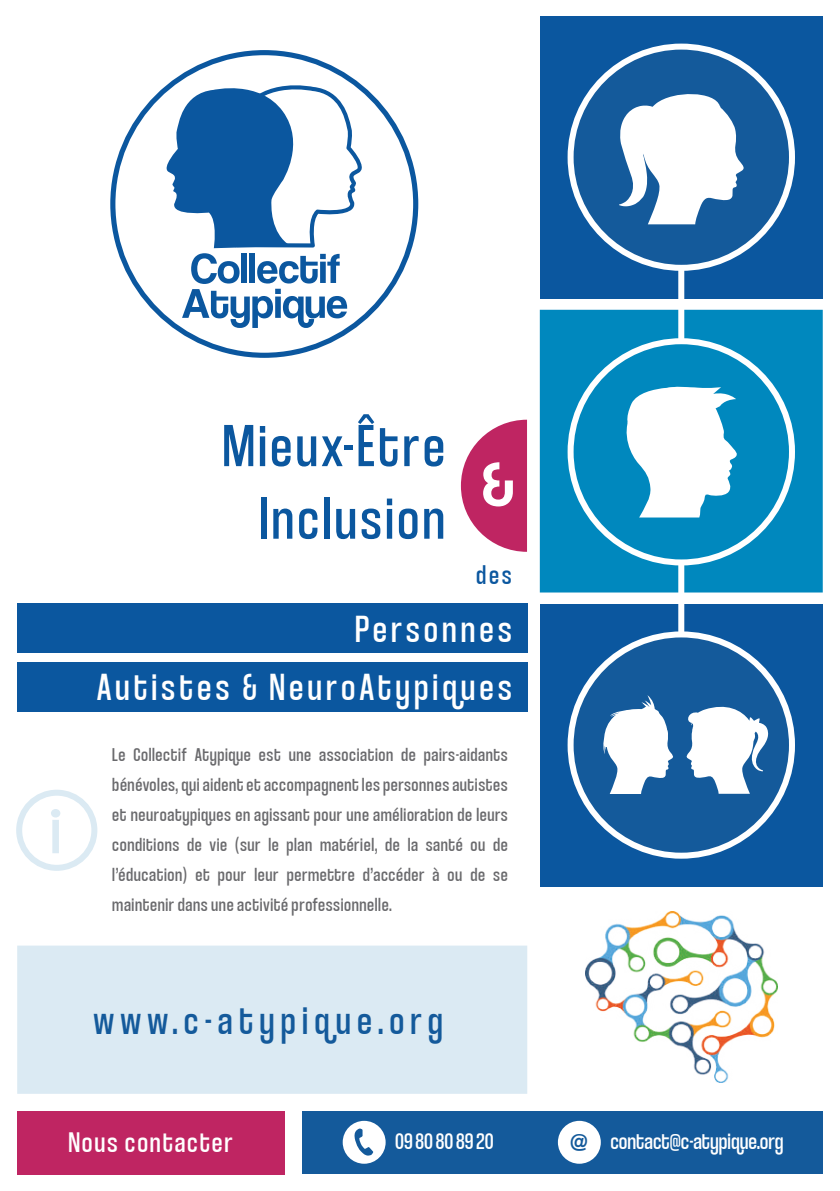
<style>
.page{position:relative;width:840px;height:1191px;background:#fff}
.page>*{position:absolute;margin:0;border:0;box-sizing:border-box;transform-origin:0 0}
.t1{font:700 74.8px "Champagne&Limousines";color:#dbeaf3}
.t2{font:64.4px "Coolvetica Rg";color:#fff}
.t3{font:62px "Coolvetica Condensed Rg";letter-spacing:.05em;color:#0b579f}
.t4{font:41.6px "Coolvetica Condensed Rg";letter-spacing:.15em;color:#145a9b}
.t5{font:40px/58px "Coolvetica Condensed Rg";letter-spacing:.1em;color:#fff;text-align:right}
.t6{font:30px "Coolvetica Condensed Rg";letter-spacing:.06em;color:#fff}
.t7{font:28px "Coolvetica Condensed Rg";color:#0b579f}
.t8{font:24px "Coolvetica Condensed Rg";color:#fff}
.t9{font:19.6px/30px "Coolvetica Condensed Rg";letter-spacing:.03em;color:#69696c;text-align:justify}
.s1{font-family:"Coolvetica Rg";color:#145a9b}
</style>
<div class="page">
<svg style="left:110px;top:50px;width:308px;height:308px"></svg>
<div style="left:17px;top:662px;width:510px;height:49px;background:#0b579f"></div>
<div style="left:17px;top:603px;width:510px;height:49px;background:#0b579f"></div>
<svg style="left:460px;top:420px;width:66px;height:132px"></svg>
<div style="left:539px;top:16px;width:283px;height:282px;background:#0b579f"></div>
<div style="left:539px;top:310px;width:283px;height:282px;background:#0088be"></div>
<div style="left:539px;top:603px;width:283px;height:283px;background:#0b579f"></div>
<div style="left:678px;top:268px;width:6px;height:374px;background:#fff"></div>
<div style="left:570px;top:47px;width:221px;height:221px;background:#145a9b;border-radius:50%"></div>
<div style="left:567px;top:44px;width:227px;height:227px;border:6px solid #fff;border-radius:50%"></div>
<div style="left:570px;top:634px;width:221px;height:221px;background:#145a9b;border-radius:50%"></div>
<div style="left:567px;top:631px;width:227px;height:227px;border:6px solid #fff;border-radius:50%"></div>
<div style="left:570px;top:341px;width:221px;height:221px;background:#0088be;border-radius:50%"></div>
<div style="left:567px;top:338px;width:227px;height:227px;border:6px solid #fff;border-radius:50%"></div>
<svg style="left:619px;top:94px;width:125px;height:130px"></svg>
<svg style="left:626px;top:386px;width:111px;height:131px"></svg>
<div style="left:302px;top:1111px;width:520px;height:62px;background:#145a9b"></div>
<div style="left:17px;top:1111px;width:268px;height:63px;background:#bf2562"></div>
<div style="left:17px;top:945px;width:510px;height:148px;background:#dbeaf3"></div>
<div style="left:342px;top:1120px;width:43px;height:43px;background:#fff;border-radius:50%"></div>
<svg style="left:354px;top:1128px;width:19px;height:27px"></svg>
<div style="left:16px;top:789px;width:81px;height:82px;border:6px solid #dbeaf3;border-radius:50%"></div>
<img style="left:585px;top:911px;width:191px;height:171px">
<svg style="left:603px;top:695px;width:70px;height:99px"></svg>
<svg style="left:686px;top:706px;width:81px;height:87px"></svg>
<div style="left:557px;top:1120px;width:43px;height:43px;background:#fff;border-radius:50%"></div>
<h1 class="t1" style="left:48px;top:786px;width:17px">i</h1>
<h3 class="t3" style="left:222px;top:407px;width:224px">Mieux-Être</h3>
<h3 class="t3" style="left:259px;top:479px;width:187px">Inclusion</h3>
<h2 class="t2" style="left:481px;top:446px;width:34px">&amp;</h2>
<h3 class="t7" style="left:476px;top:557px;width:37px">des</h3>
<h3 class="t5" style="left:97px;top:598px;width:416px">Personnes<br>Autistes &amp; NeuroAtypiques</h3>
<p class="t9" style="left:112px;top:739px;width:397px">Le Collectif Atypique est une association de pairs-aidants bénévoles, qui aident et accompagnent les personnes autistes et neuroatypiques en agissant pour une amélioration de leurs conditions de vie (sur le plan matériel, de la santé ou de l’éducation) et pour leur permettre d’accéder à ou de se maintenir dans une activité professionnelle.</p>
<h3 class="t4" style="left:94px;top:994px;width:350px">www.c-atypique.org</h3>
<h3 class="t6" style="left:68px;top:1123px;width:166px">Nous contacter</h3>
<p class="t8" style="left:395px;top:1126px;width:100px">09 80 80 89 20</p>
<p class="t8" style="left:570px;top:1126px;width:214px"><span class="s1">@</span> contact@c-atypique.org</p>
</div>
